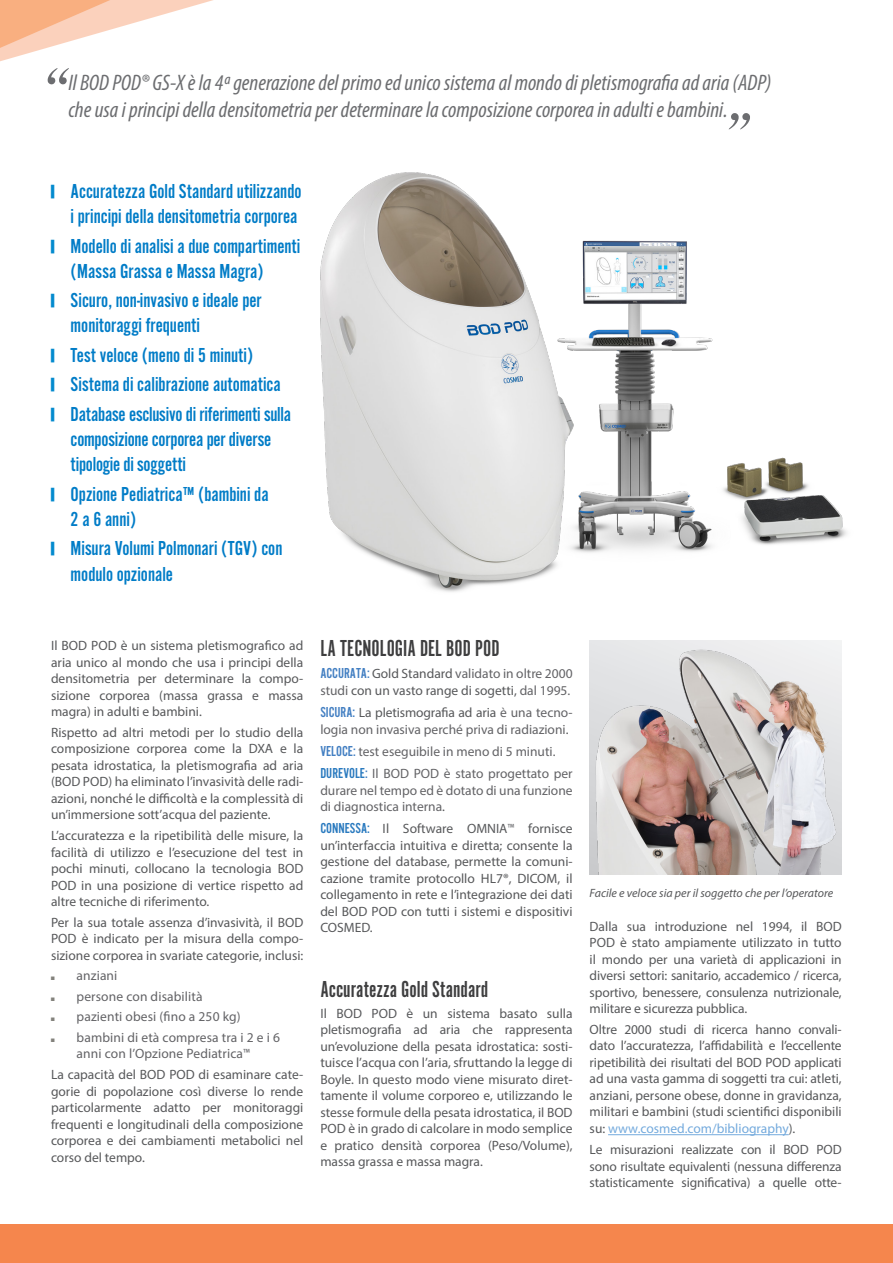
<style>
.page{position:relative;width:893px;height:1263px;background:#fff}
.page>*{position:absolute;margin:0;border:0;box-sizing:border-box;transform-origin:0 0}
.Title_-_Body{font:24px "Alternate Got No 1 D";color:#3e3e3f}
.Body_-_Highlight_2_c{font:italic condensed 22.5px "Myriad Pro";color:#6c6d70}
.t1{font:21px/25.2px "Alternate Got No 2 D";color:#007cc7}
.Body{font:13.5px/16.5px "Myriad Pro";color:#57585a;text-align:justify}
.Body-2{font:13.5px/16.5px "Myriad Pro";color:#636366;text-align:center}
.Body_-_Bullet_BLK{font:13.5px "Myriad Pro";color:#636366}
.t2{font:italic 12px "Myriad Pro";color:#57585a}
.s1{font-family:"Arial";font-size:11.25px;color:#038ace}
.s2{font-family:"Arial Narrow";font-size:7.5px;color:#83827c}
.s3{font-stretch:condensed;color:#6c6d70}
.s4{font-family:"Alternate Got No 2 D";font-size:15px;color:#437fc2}
.s5{color:#636366}
.s6{color:#57585a}
.s7{font-family:"Alternate Got No 2 D";font-size:15px;color:#2a7abf}
.s8{color:#74aadd}
</style>
<div class="page">
<div style="left:0;top:1225px;width:893px;height:38px;background:#f5864d"></div>
<svg style="left:729px;top:113px;width:21px;height:16px"></svg>
<hr style="left:608px;top:1134px;width:181px;height:1px;background:#74aadd">
<img style="left:590px;top:640px;width:252px;height:234px">
<svg style="left:0;top:0;width:213px;height:85px"></svg>
<img style="left:320px;top:172px;width:215px;height:420px">
<img style="left:535px;top:240px;width:312px;height:338px">
<p class="Body_-_Highlight_2_c" style="left:68px;top:69px;width:705px">Il BOD POD® GS-X è la 4ª generazione del primo ed unico sistema al mondo di pletismografia ad aria (ADP)</p>
<p class="Body_-_Highlight_2_c" style="left:68px;top:96px;width:661px">che usa i principi della densitometria per determinare la composizione corporea in adulti e bambini.</p>
<p class="t1" style="left:51px;top:179px;width:252px;text-align:right"><span class="s1">█</span> Accuratezza Gold Standard utilizzando i principi della densitometria corporea</p>
<p class="t1" style="left:71px;top:234px;width:231px;text-indent:-20px"><span class="s1">█</span> Modello di analisi a due compartimenti (Massa Grassa e Massa Magra)</p>
<p class="t1" style="left:71px;top:288px;width:192px;text-indent:-20px"><span class="s1">█</span> Sicuro, non-invasivo e ideale per monitoraggi frequenti</p>
<p class="t1" style="left:51px;top:343px;width:204px"><span class="s1">█</span> Test veloce (meno di 5 minuti)</p>
<p class="t1" style="left:51px;top:372px;width:231px"><span class="s1">█</span> Sistema di calibrazione automatica</p>
<p class="t1" style="left:71px;top:402px;width:222px;text-indent:-20px"><span class="s1">█</span> Database esclusivo di riferimenti sulla composizione corporea per diverse tipologie di soggetti</p>
<p class="t1" style="left:71px;top:482px;width:199px;text-indent:-20px"><span class="s1">█</span> Opzione Pediatrica™ (bambini da<br>2 a 6 anni)</p>
<p class="t1" style="left:71px;top:536px;width:213px;text-indent:-20px"><span class="s1">█</span> Misura Volumi Polmonari (TGV) con modulo opzionale</p>
<p class="Body" style="left:51px;top:637px;width:254px">Il BOD POD è un sistema pletismografico ad aria unico al mondo che usa i principi della densitometria per determinare la compo&shy;sizione corporea (massa grassa e massa magra) in adulti e bambini.</p>
<p class="Body" style="left:51px;top:724px;width:254px">Rispetto ad altri metodi per lo studio della composizione corporea come la DXA e la pesata idrostatica, la pletismografia ad aria (BOD POD) ha eliminato l’invasività delle radi&shy;azioni, nonché le difficoltà e la complessità di un’immersione sott’acqua del paziente.</p>
<p class="Body" style="left:51px;top:827px;width:254px">L’accuratezza e la ripetibilità delle misure, la facilità di utilizzo e l’esecuzione del test in pochi minuti, collocano la tecnologia BOD POD in una posizione di vertice rispetto ad altre tecniche di riferimento.</p>
<p class="Body" style="left:51px;top:914px;width:254px">Per la sua totale assenza d’invasività, il BOD POD è indicato per la misura della compo&shy;sizione corporea in svariate categorie, inclusi:</p>
<p class="Body-2" style="left:51px;top:967px;width:68px"><span class="s2">■</span> anziani</p>
<p class="Body-2" style="left:51px;top:988px;width:153px"><span class="s2">■</span> persone con disabilità</p>
<p class="Body-2" style="left:51px;top:1008px;width:191px"><span class="s2">■</span> pazienti obesi (fino a 250 kg)</p>
<p class="Body-2" style="left:51px;top:1029px;width:231px"><span class="s2">■</span> bambini di età compresa tra i 2 e i 6 anni con l’Opzione Pediatrica<span class="s3">™</span></p>
<p class="Body" style="left:51px;top:1066px;width:254px">La capacità del BOD POD di esaminare cate&shy;gorie di popolazione così diverse lo rende particolarmente adatto per monitoraggi frequenti e longitudinali della composizione corporea e dei cambiamenti metabolici nel corso del tempo.</p>
<p class="Title_-_Body" style="left:320px;top:635px;width:181px">LA TECNOLOGIA DEL BOD POD</p>
<p class="Body" style="left:320px;top:665px;width:254px"><span class="s4">ACCURATA:</span> Gold Standard <span class="s5">validato in oltre 2000 studi</span> con un vasto range di sogetti, <span class="s5">dal 1995.</span></p>
<p class="Body-2" style="left:320px;top:704px;width:254px;text-align:left"><span class="s4">SICURA:</span> <span class="s6">La pletismografia ad aria</span> è una tecno&shy;logia non invasiva perché priva di radiazioni<span class="s6">.</span></p>
<p class="Body_-_Bullet_BLK" style="left:320px;top:743px;width:237px"><span class="s4">VELOCE:</span> test eseguibile in meno di 5 minuti.</p>
<p class="Body-2" style="left:320px;top:765px;width:254px;text-align:justify"><span class="s7">DUREVOLE</span><span class="s4">:</span> Il BOD POD è stato progettato per durare nel tempo ed è dotato di una funzione di diagnostica interna<span class="s6">.</span></p>
<p class="Body" style="left:320px;top:820px;width:254px"><span class="s7">CONNESSA:</span> Il Software OMNIA<span class="s3">™</span> fornisce un’interfaccia intuitiva e diretta; consente la gestione del database, permette la comuni&shy;cazione tramite protocollo HL7®, DICOM, il collegamento in rete e l’integrazione dei dati del BOD POD con tutti i sistemi e dispositivi COSMED.</p>
<p class="Title_-_Body" style="left:320px;top:976px;width:169px">Accuratezza Gold Standard</p>
<p class="Body" style="left:320px;top:1005px;width:254px">Il BOD POD è un sistema basato sulla pletismografia ad aria che rappresenta un’evoluzione della pesata idrostatica: sosti&shy;tuisce l’acqua con l’aria, sfruttando la legge di Boyle. In questo modo viene misurato diret&shy;tamente il volume corporeo e, utilizzando le stesse formule della pesata idrostatica, il BOD POD è in grado di calcolare in modo semplice e pratico densità corporea (Peso/Volume), massa grassa e massa magra.</p>
<p class="t2" style="left:590px;top:885px;width:245px">Facile e veloce sia per il soggetto che per l’operatore</p>
<p class="Body" style="left:590px;top:917px;width:254px">Dalla sua introduzione nel 1994, il BOD POD è stato ampiamente utilizzato in tutto il mondo per una varietà di applicazioni in diversi settori: sanitario, accademico / ricerca, sportivo, benessere, consulenza nutrizionale, militare e sicurezza pubblica.</p>
<p class="Body" style="left:590px;top:1021px;width:254px">Oltre 2000 studi di ricerca hanno convali&shy;dato l’accuratezza, l’affidabilità e l’eccellente ripetibilità dei risultati del BOD POD applicati ad una vasta gamma di soggetti tra cui: atleti, anziani, persone obese, donne in gravidanza, militari e bambini (studi scientifici disponibili su: <span class="s8">www.cosmed.com/bibliography</span>).</p>
<p class="Body" style="left:590px;top:1141px;width:254px">Le misurazioni realizzate con il BOD POD sono risultate equivalenti (nessuna differenza statisticamente significativa) a quelle otte-</p>
</div>
